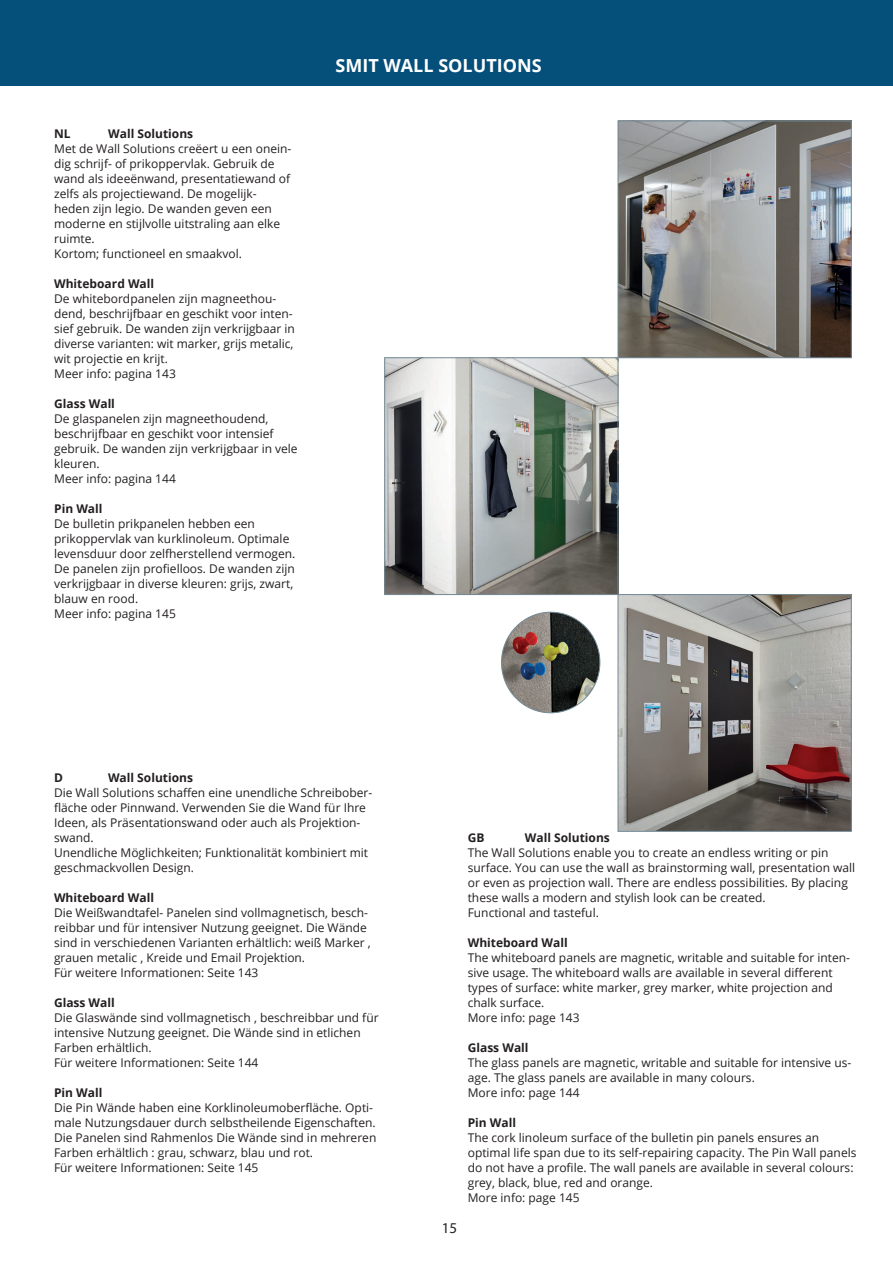
<style>
.page{position:relative;width:893px;height:1263px;background:#fff}
.page>*{position:absolute;margin:0;border:0;box-sizing:border-box;transform-origin:0 0}
.t1{font:700 18px "Open Sans";color:#fff}
.t2{font:15px "Myriad Pro";color:#231f20}
.Pagina_Kop_recht_NL{font:12px/15px "Open Sans";color:#231f20}
.Pagina_Kop_recht_NL-2{font:700 12px "Open Sans";color:#231f20}
</style>
<div class="page">
<div style="left:0;top:0;width:893px;height:85px;background:#054f7b"></div>
<img style="left:620px;top:123px;width:229px;height:233px">
<div style="left:618px;top:121px;width:233px;height:237px;border:1px solid #738a95"></div>
<img style="left:386px;top:360px;width:230px;height:233px">
<div style="left:384px;top:358px;width:234px;height:237px;border:1px solid #738a95"></div>
<img style="left:620px;top:596px;width:229px;height:233px">
<div style="left:618px;top:594px;width:233px;height:237px;border:1px solid #738a95"></div>
<img style="left:501px;top:612px;width:99px;height:101px">
<p class="Pagina_Kop_recht_NL-2" style="left:54px;top:125px;width:18px">NL</p>
<p class="Pagina_Kop_recht_NL-2" style="left:108px;top:125px;width:87px">Wall Solutions</p>
<p class="Pagina_Kop_recht_NL" style="left:54px;top:140px;width:239px">Met de Wall Solutions creëert u een onein&shy;dig schrijf- of prikoppervlak. Gebruik de wand als ideeënwand, presentatiewand of zelfs als projectiewand. De mogelijk-</p>
<p class="Pagina_Kop_recht_NL" style="left:54px;top:200px;width:228px">heden zijn legio. De wanden geven een moderne en stijlvolle uitstraling aan elke ruimte.</p>
<p class="Pagina_Kop_recht_NL" style="left:54px;top:245px;width:189px">Kortom; functioneel en smaakvol.</p>
<p class="Pagina_Kop_recht_NL-2" style="left:54px;top:275px;width:102px">Whiteboard Wall</p>
<p class="Pagina_Kop_recht_NL" style="left:54px;top:290px;width:242px">De whitebordpanelen zijn magneethou&shy;dend, beschrijfbaar en geschikt voor inten&shy;sief gebruik. De wanden zijn verkrijgbaar in diverse varianten: wit marker, grijs metalic, wit projectie en krijt.</p>
<p class="Pagina_Kop_recht_NL" style="left:54px;top:365px;width:123px">Meer info: pagina 143</p>
<p class="Pagina_Kop_recht_NL-2" style="left:54px;top:395px;width:62px">Glass Wall</p>
<p class="Pagina_Kop_recht_NL" style="left:54px;top:410px;width:245px">De glaspanelen zijn magneethoudend, beschrijfbaar en geschikt voor intensief gebruik. De wanden zijn verkrijgbaar in vele kleuren.</p>
<p class="Pagina_Kop_recht_NL" style="left:54px;top:470px;width:123px">Meer info: pagina 144</p>
<p class="Pagina_Kop_recht_NL-2" style="left:54px;top:500px;width:50px">Pin Wall</p>
<p class="Pagina_Kop_recht_NL" style="left:54px;top:515px;width:243px">De bulletin prikpanelen hebben een prikoppervlak van kurklinoleum. Optimale levensduur door zelfherstellend vermogen.<br>De panelen zijn profielloos. De wanden zijn verkrijgbaar in diverse kleuren: grijs, zwart, blauw en rood.</p>
<p class="Pagina_Kop_recht_NL" style="left:54px;top:605px;width:123px">Meer info: pagina 145</p>
<p class="t1" style="left:336px;top:53px;width:208px">SMIT WALL SOLUTIONS</p>
<p class="Pagina_Kop_recht_NL-2" style="left:54px;top:769px;width:10px">D</p>
<p class="Pagina_Kop_recht_NL-2" style="left:108px;top:769px;width:87px">Wall Solutions</p>
<p class="Pagina_Kop_recht_NL" style="left:54px;top:785px;width:320px">Die Wall Solutions schaffen eine unendliche Schreibober&shy;fläche oder Pinnwand. Verwenden Sie die Wand für Ihre Ideen, als Präsentationswand oder auch als Projektion&shy;swand.</p>
<p class="Pagina_Kop_recht_NL" style="left:54px;top:845px;width:316px">Unendliche Möglichkeiten; Funktionalität kombiniert mit geschmackvollen Design.</p>
<p class="Pagina_Kop_recht_NL-2" style="left:54px;top:889px;width:102px">Whiteboard Wall</p>
<p class="Pagina_Kop_recht_NL" style="left:54px;top:905px;width:318px">Die Weißwandtafel- Panelen sind vollmagnetisch, besch&shy;reibbar und für intensiver Nutzung geeignet. Die Wände sind in verschiedenen Varianten erhältlich: weiß Marker , grauen metalic , Kreide und Email Projektion.</p>
<p class="Pagina_Kop_recht_NL" style="left:54px;top:965px;width:206px">Für weitere Informationen: Seite 143</p>
<p class="Pagina_Kop_recht_NL-2" style="left:54px;top:994px;width:62px">Glass Wall</p>
<p class="Pagina_Kop_recht_NL" style="left:54px;top:1010px;width:326px">Die Glaswände sind vollmagnetisch , beschreibbar und für intensive Nutzung geeignet. Die Wände sind in etlichen<br>Farben erhältlich.</p>
<p class="Pagina_Kop_recht_NL" style="left:54px;top:1055px;width:206px">Für weitere Informationen: Seite 144</p>
<p class="Pagina_Kop_recht_NL-2" style="left:54px;top:1084px;width:50px">Pin Wall</p>
<p class="Pagina_Kop_recht_NL" style="left:54px;top:1100px;width:324px">Die Pin Wände haben eine Korklinoleumoberfläche. Opti&shy;male Nutzungsdauer durch selbstheilende Eigenschaften.<br>Die Panelen sind Rahmenlos Die Wände sind in mehreren Farben erhältlich : grau, schwarz, blau und rot.</p>
<p class="Pagina_Kop_recht_NL" style="left:54px;top:1160px;width:206px">Für weitere Informationen: Seite 145</p>
<p class="t2" style="left:442px;top:1219px;width:17px">15</p>
<p class="Pagina_Kop_recht_NL-2" style="left:468px;top:829px;width:18px">GB</p>
<p class="Pagina_Kop_recht_NL-2" style="left:525px;top:829px;width:87px">Wall Solutions</p>
<p class="Pagina_Kop_recht_NL" style="left:468px;top:845px;width:389px">The Wall Solutions enable you to create an endless writing or pin surface. You can use the wall as brainstorming wall, presentation wall or even as projection wall. There are endless possibilities. By placing these walls a modern and stylish look can be created.</p>
<p class="Pagina_Kop_recht_NL" style="left:468px;top:905px;width:133px">Functional and tasteful.</p>
<p class="Pagina_Kop_recht_NL-2" style="left:468px;top:934px;width:102px">Whiteboard Wall</p>
<p class="Pagina_Kop_recht_NL" style="left:468px;top:950px;width:384px">The whiteboard panels are magnetic, writable and suitable for inten&shy;sive usage. The whiteboard walls are available in several different types of surface: white marker, grey marker, white projection and chalk surface.</p>
<p class="Pagina_Kop_recht_NL" style="left:468px;top:1010px;width:113px">More info: page 143</p>
<p class="Pagina_Kop_recht_NL-2" style="left:468px;top:1039px;width:62px">Glass Wall</p>
<p class="Pagina_Kop_recht_NL" style="left:468px;top:1055px;width:385px">The glass panels are magnetic, writable and suitable for intensive us&shy;age. The glass panels are available in many colours.</p>
<p class="Pagina_Kop_recht_NL" style="left:468px;top:1085px;width:113px">More info: page 144</p>
<p class="Pagina_Kop_recht_NL-2" style="left:468px;top:1114px;width:50px">Pin Wall</p>
<p class="Pagina_Kop_recht_NL" style="left:468px;top:1130px;width:390px">The cork linoleum surface of the bulletin pin panels ensures an optimal life span due to its self-repairing capacity. The Pin Wall panels do not have a profile. The wall panels are available in several colours: grey, black, blue, red and orange.</p>
<p class="Pagina_Kop_recht_NL" style="left:468px;top:1190px;width:113px">More info: page 145</p>
</div>
